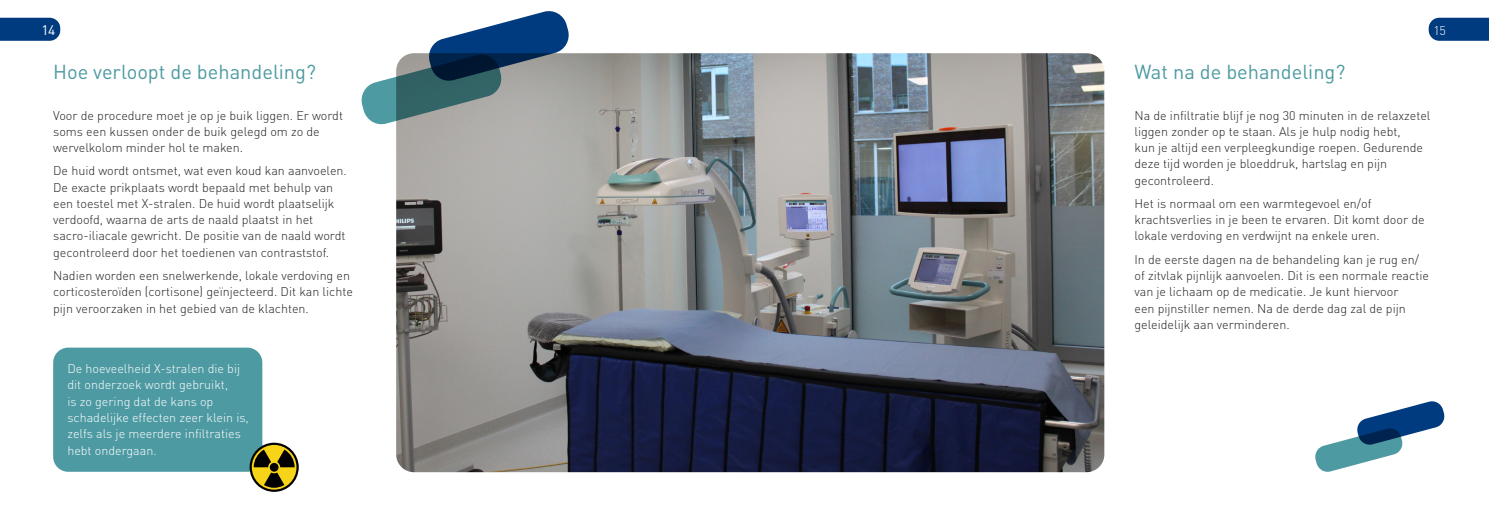
<style>
.page{position:relative;width:1489px;height:525px;background:#fff}
.page>*{position:absolute;margin:0;border:0;box-sizing:border-box;transform-origin:0 0}
.Titel_Bold__voorkant_2__lichtblauw{font:20px "DINOT";color:#4d9aa2}
.t1{font:13.75px "DINOT";color:#fff}
.t2{font:300 12.5px/16.2px "DINOT";color:#231f20}
.t3{font:300 12.5px/16.2px "DINOT";color:#fff}
</style>
<div class="page">
<svg style="left:0;top:18px;width:60px;height:23px"></svg>
<svg style="left:1428px;top:18px;width:60px;height:23px"></svg>
<img style="left:396px;top:53px;width:708px;height:419px">
<div style="left:53px;top:347px;width:209px;height:124px;background:#4d9aa2;border-radius:15px"></div>
<svg style="left:249px;top:442px;width:50px;height:49px"></svg>
<svg style="left:252px;top:444px;width:44px;height:45px"></svg>
<svg style="left:254px;top:449px;width:40px;height:38px"></svg>
<svg style="left:361px;top:11px;width:209px;height:115px"></svg>
<svg style="left:1315px;top:401px;width:130px;height:71px"></svg>
<p class="t1" style="left:41px;top:22px;width:15px">14</p>
<p class="t3" style="left:1433px;top:22px;width:14px">15</p>
<p class="Titel_Bold__voorkant_2__lichtblauw" style="left:53px;top:59px;width:264px">Hoe verloopt de behandeling?</p>
<p class="t2" style="left:53px;top:107px;width:291px">Voor de procedure moet je op je buik liggen. Er wordt soms een kussen onder de buik gelegd om zo de wervelkolom minder hol te maken.</p>
<p class="t2" style="left:53px;top:162px;width:295px">De huid wordt ontsmet, wat even koud kan aanvoelen.<br>De exacte prikplaats wordt bepaald met behulp van een toestel met X-stralen. De huid wordt plaatselijk verdoofd, waarna de arts de naald plaatst in het sacro-iliacale gewricht. De positie van de naald wordt gecontroleerd door het toedienen van contraststof.</p>
<p class="t2" style="left:53px;top:267px;width:301px">Nadien worden een snelwerkende, lokale verdoving en corticosteroïden (cortisone) geïnjecteerd. Dit kan lichte pijn veroorzaken in het gebied van de klachten.</p>
<p class="t3" style="left:67px;top:360px;width:183px">De hoeveelheid X-stralen die bij dit onderzoek wordt gebruikt,<br>is zo gering dat de kans op schadelijke effecten zeer klein is, zelfs als je meerdere infiltraties hebt ondergaan.</p>
<p class="Titel_Bold__voorkant_2__lichtblauw" style="left:1134px;top:59px;width:212px">Wat na de behandeling?</p>
<p class="t2" style="left:1134px;top:107px;width:297px">Na de infiltratie blijf je nog 30 minuten in de relaxzetel liggen zonder op te staan. Als je hulp nodig hebt,<br>kun je altijd een verpleegkundige roepen. Gedurende deze tijd worden je bloeddruk, hartslag en pijn gecontroleerd.</p>
<p class="t2" style="left:1134px;top:195px;width:292px">Het is normaal om een warmtegevoel en/of krachtsverlies in je been te ervaren. Dit komt door de lokale verdoving en verdwijnt na enkele uren.</p>
<p class="t2" style="left:1134px;top:251px;width:296px">In de eerste dagen na de behandeling kan je rug en/ of zitvlak pijnlijk aanvoelen. Dit is een normale reactie van je lichaam op de medicatie. Je kunt hiervoor<br>een pijnstiller nemen. Na de derde dag zal de pijn geleidelijk aan verminderen.</p>
</div>
